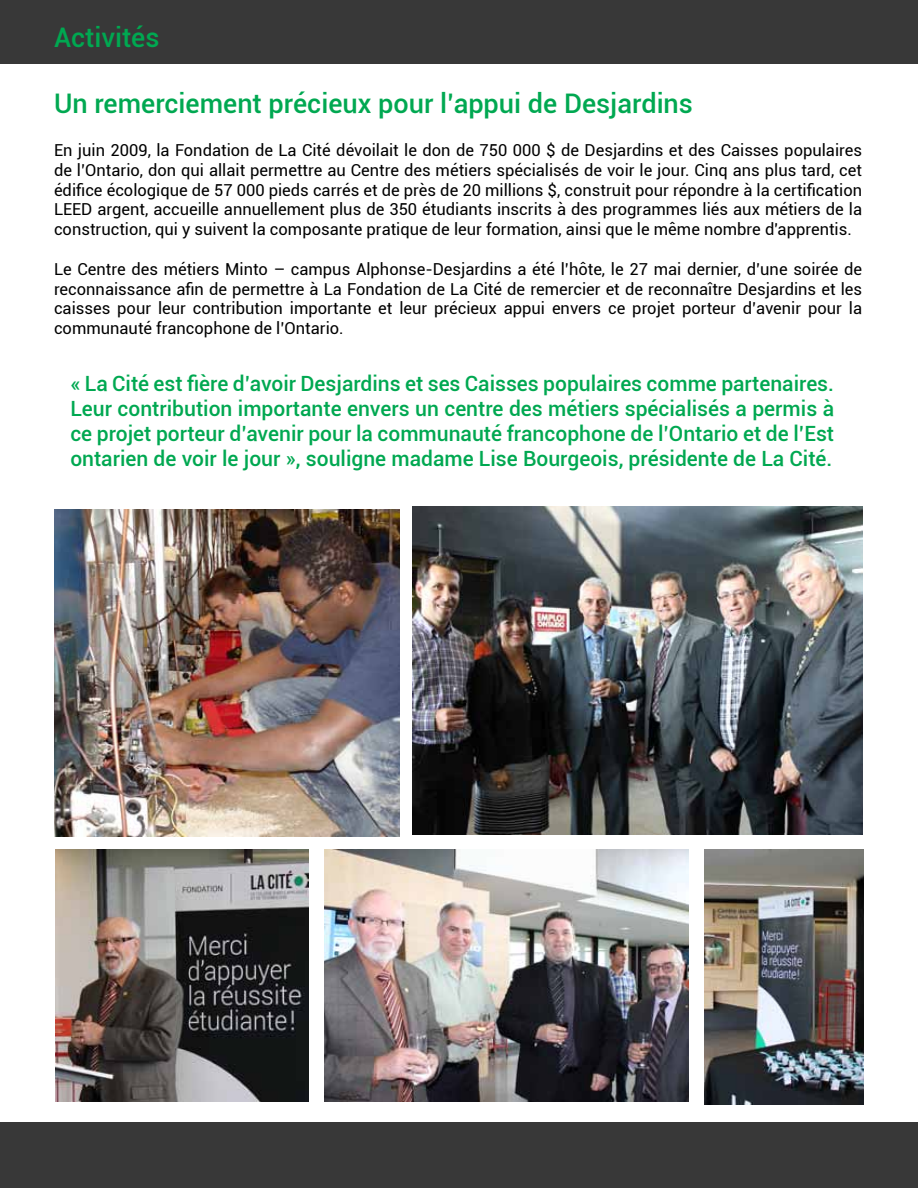
<style>
.page{position:relative;width:918px;height:1188px;background:#fff}
.page>*{position:absolute;margin:0;border:0;box-sizing:border-box;transform-origin:0 0}
.t1{font:500 27px "Roboto";color:#00a851}
.t2{font:500 21px/25.2px "Roboto";color:#00a851;text-align:justify}
.t3{font:16.5px/19.8px "Roboto";color:#000;text-align:justify}
</style>
<div class="page">
<div style="left:0;top:0;width:918px;height:64px;background:#383838"></div>
<img style="left:54px;top:509px;width:346px;height:328px">
<img style="left:56px;top:850px;width:253px;height:252px">
<img style="left:324px;top:850px;width:365px;height:252px">
<img style="left:704px;top:850px;width:160px;height:254px">
<img style="left:413px;top:507px;width:449px;height:327px">
<div style="left:0;top:1123px;width:918px;height:65px;background:#383838"></div>
<h1 class="t1" style="left:54px;top:18px;width:107px">Activités</h1>
<h1 class="t1" style="left:54px;top:84px;width:640px">Un remerciement précieux pour l’appui de Desjardins</h1>
<p class="t3" style="left:54px;top:140px;width:810px">En juin 2009, la Fondation de La Cité dévoilait le don de 750 000 $ de Desjardins et des Caisses populaires de l’Ontario, don qui allait permettre au Centre des métiers spécialisés de voir le jour. Cinq ans plus tard, cet édifice écologique de 57 000 pieds carrés et de près de 20 millions $, construit pour répondre à la certification LEED argent, accueille annuellement plus de 350 étudiants inscrits à des programmes liés aux métiers de la construction, qui y suivent la composante pratique de leur formation, ainsi que le même nombre d'apprentis.</p>
<p class="t3" style="left:54px;top:258px;width:810px">Le Centre des métiers Minto – campus Alphonse-Desjardins a été l’hôte, le 27 mai dernier, d’une soirée de reconnaissance afin de permettre à La Fondation de La Cité de remercier et de reconnaître Desjardins et les caisses pour leur contribution importante et leur précieux appui envers ce projet porteur d’avenir pour la communauté francophone de l’Ontario.</p>
<p class="t2" style="left:70px;top:370px;width:765px">« La Cité est fière d’avoir Desjardins et ses Caisses populaires comme partenaires.<br>Leur contribution importante envers un centre des métiers spécialisés a permis à ce projet porteur d’avenir pour la communauté francophone de l’Ontario et de l’Est ontarien de voir le jour », souligne madame Lise Bourgeois, présidente de La Cité.</p>
</div>
